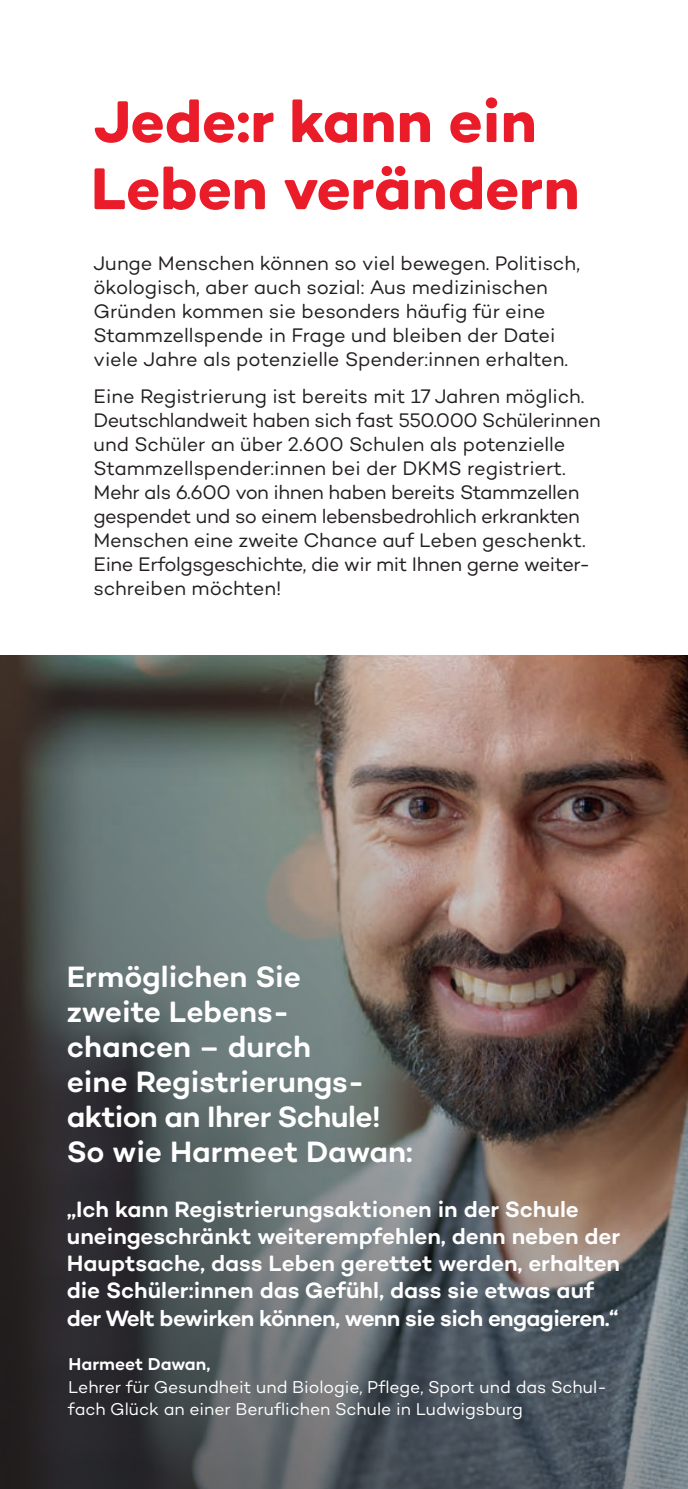
<style>
.page{position:relative;width:688px;height:1489px;background:#fff}
.page>*{position:absolute;margin:0;border:0;box-sizing:border-box;transform-origin:0 0}
.t1{font:700 60px/67px "DKMS Custom";letter-spacing:-.005em;color:#eb1c29}
.t2{font:500 30px/35px "DKMS Custom";letter-spacing:-.005em;color:#fff}
.t3{font:500 22.5px/27.2px "DKMS Custom";letter-spacing:-.005em;color:#fff}
.t4{font:20px/24px "DKMS Custom";letter-spacing:-.01em;color:#231f20}
.t5{font:17.5px/22.5px "DKMS Custom";color:#fff}
.t6{font:500 17.5px "DKMS Custom";color:#fff}
</style>
<div class="page">
<img style="left:0;top:656px;width:687px;height:832px">
<h1 class="t1" style="left:91px;top:87px;width:490px">Jede:r kann ein<br>Leben verändern</h1>
<p class="t4" style="left:93px;top:251px;width:488px">Junge Menschen können so viel bewegen. Politisch, ökologisch, aber auch sozial: Aus medizinischen Gründen kommen sie besonders häufig für eine Stammzellspende in Frage und bleiben der Datei viele Jahre als potenzielle Spender:innen erhalten.</p>
<p class="t4" style="left:93px;top:383px;width:508px">Eine Registrierung ist bereits mit 17 Jahren möglich.<br>Deutschlandweit haben sich fast 550.000 Schülerinnen und Schüler an über 2.600 Schulen als potenzielle Stammzellspender:innen bei der DKMS registriert.<br>Mehr als 6.600 von ihnen haben bereits Stammzellen gespendet und so einem lebensbedrohlich erkrankten Menschen eine zweite Chance auf Leben geschenkt.<br>Eine Erfolgsgeschichte, die wir mit Ihnen gerne weiter&shy;schreiben möchten!</p>
<h2 class="t2" style="left:67px;top:958px;width:347px">Ermöglichen Sie<br>zweite Lebens&shy;chancen – durch<br>eine Registrierungs&shy;aktion an Ihrer Schule!<br>So wie Harmeet Dawan:</h2>
<p class="t3" style="left:67px;top:1195px;width:555px">„Ich kann Registrierungsaktionen in der Schule uneingeschränkt weiterempfehlen, denn neben der Hauptsache, dass Leben gerettet werden, erhalten die Schüler:innen das Gefühl, dass sie etwas auf der Welt bewirken können, wenn sie sich engagieren.“</p>
<p class="t6" style="left:68px;top:1353px;width:143px">Harmeet Dawan,</p>
<p class="t5" style="left:68px;top:1375px;width:540px">Lehrer für Gesundheit und Biologie, Pflege, Sport und das Schul&shy;fach Glück an einer Beruflichen Schule in Ludwigsburg</p>
</div>
